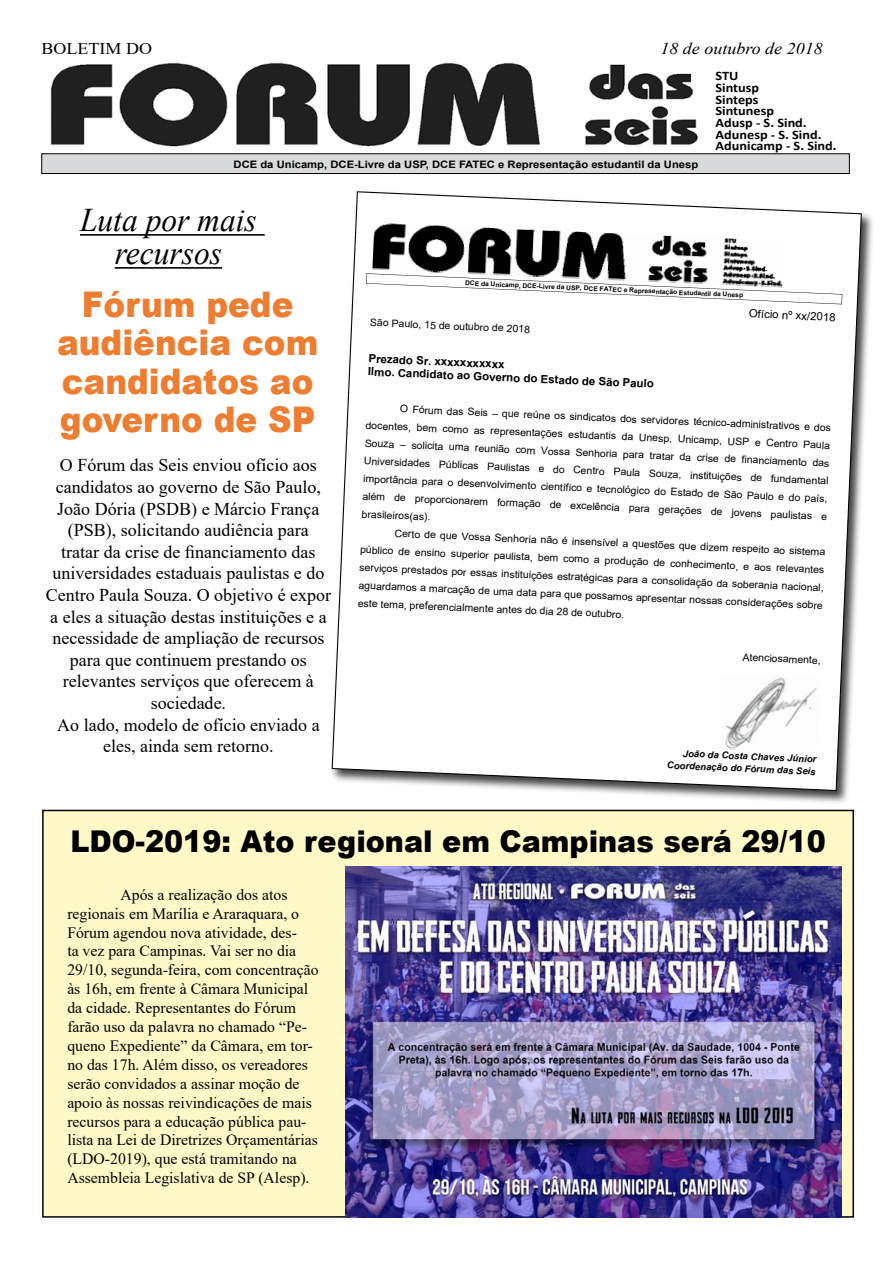
<style>
.page{position:relative;width:893px;height:1263px;background:#fff}
.page>*{position:absolute;margin:0;border:0;box-sizing:border-box;transform-origin:0 0}
.t1{font:900 35.4px/38.5px "Arial";color:#ed7d31;text-align:center;scale:.92 1}
.t2{font:italic 33px/33px "Times New Roman";color:#000;text-align:center;scale:.95 1}
.t3{font:900 30px "Arial";color:#000;scale:.95 1}
.t4{font:18px/21.6px "Times New Roman";color:#000;text-align:center}
.t5{font:italic 16.5px "Times New Roman";color:#000;scale:1.1 1}
.t6{font:16.5px "Times New Roman";color:#000;scale:1.1 1}
.t7{font:15.75px/18.9px "Times New Roman";color:#000}
.t8{font:700 13.05px/11.7px "Calibri";color:#000;scale:1.1 1}
.t9{font:700 11.25px/12.3px "Arial";color:#000}
.t10{font:11.25px "Arial";color:#000}
.t11{font:10.35px/17.4px "Arial";color:#000}
.t12{font:700 10.2px "Arial";color:#000;scale:1.1 1}
.t13{font:italic 700 9.3px/12.5px "Arial";color:#000;text-align:right}
.t14{font:700 6.6px "Arial";color:#000}
</style>
<div class="page">
<div style="left:43px;top:810px;width:810px;height:407px;background:#fff9c7"></div>
<img style="left:42px;top:62px;width:664px;height:92px">
<div style="left:42px;top:154px;width:807px;height:20px;background:#d9dadb"></div>
<div style="left:42px;top:154px;width:807px;height:20px;border:1px solid #000"></div>
<hr style="left:80px;top:234px;width:185px;height:2px;background:#000">
<hr style="left:115px;top:267px;width:107px;height:2px;background:#000">
<div style="left:330px;top:189px;width:545px;height:615px;background:#000;opacity:.75"></div>
<svg style="left:331px;top:191px;width:531px;height:601px"></svg>
<img style="left:345px;top:867px;width:496px;height:350px">
<h3 class="t6" style="left:42px;top:37px;width:102px">BOLETIM DO</h3>
<h3 class="t5" style="left:660px;top:37px;width:149px">18 de outubro de 2018</h3>
<p class="t12" style="left:234px;top:157px;width:424px">DCE da Unicamp, DCE-Livre da USP, DCE FATEC e Representação estudantil da Unesp</p>
<h2 class="t2" style="left:80px;top:203px;width:188px">Luta por mais recursos</h2>
<p class="t8" style="left:716px;top:70px;width:112px">STU<br>Sintusp<br>Sinteps<br>Sintunesp<br>Adusp - S. Sind.<br>Adunesp - S. Sind.<br>Adunicamp - S. Sind.</p>
<h1 class="t1" style="left:57px;top:283px;width:286px">Fórum pede audiência com candidatos ao governo de SP</h1>
<p class="t4" style="left:46px;top:454px;width:287px">O Fórum das Seis enviou ofício aos candidatos ao governo de São Paulo, João Dória (PSDB) e Márcio França (PSB), solicitando audiência para<br>tratar da crise de financiamento das universidades estaduais paulistas e do Centro Paula Souza. O objetivo é expor a eles a situação destas instituições e a necessidade de ampliação de recursos para que continuem prestando os relevantes serviços que oferecem à sociedade.<br>Ao lado, modelo de ofício enviado a eles, ainda sem retorno.</p>
<p class="t14" style="left:466px;top:277px;width:280px;rotate:3deg">DCE da Unicamp, DCE-Livre da USP, DCE FATEC e Representação Estudantil da Unesp</p>
<p class="t10" style="left:749px;top:305px;width:88px;rotate:3deg">Ofício nº xx/2018</p>
<p class="t11" style="left:370px;top:314px;width:162px;rotate:2deg">São Paulo, 15 de outubro de 2018</p>
<p class="t9" style="left:369px;top:352px;width:288px;rotate:3deg">Prezado Sr. xxxxxxxxxxx<br>Ilmo. Candidato ao Governo do Estado de São Paulo</p>
<p class="t11" style="left:366px;top:401px;width:436px;line-height:16.5px;text-indent:34px;rotate:2deg">O Fórum das Seis – que reúne os sindicatos dos servidores técnico-administrativos docentes, bem como as representações</p>
<p class="t11" style="left:366px;top:402px;width:467px;text-align:right;rotate:2deg">e dos<br>estudantis da Unesp, Unicamp, USP e Centro Paula<br>Souza – solicita uma reunião com Vossa Senhoria para tratar da crise de financiamento das Universidades Públicas Paulistas e do Centro Paula Souza, instituições de fundamental importância para o desenvolvimento científico e tecnológico do Estado de São Paulo e do país, além de proporcionarem formação de excelência para gerações de jovens paulistas e</p>
<p class="t11" style="left:396px;top:505px;width:433px;line-height:19.6px;text-indent:-34px;rotate:2deg">brasileiros(as).<br>Certo de que Vossa Senhoria não é insensível a questões que dizem respeito ao sistema</p>
<p class="t11" style="left:360px;top:542px;width:466px;line-height:18px;rotate:2deg">público de ensino superior paulista, bem como a produção de conhecimento, e aos relevantes serviços prestados por essas instituições estratégicas para a consolidação da soberania nacional aguardamos a marcação de uma data para que possamos apresentar nossas considerações sobre</p>
<p class="t11" style="left:358px;top:595px;width:268px;rotate:2deg">este tema, preferencialmente antes do dia 28 de outubro.</p>
<p class="t11" style="left:743px;top:648px;width:80px;rotate:2deg">Atenciosamente,</p>
<p class="t13" style="left:668px;top:746px;width:150px;rotate:3deg">João da Costa Chaves Júnior<br>Coordenação do Fórum das Seis</p>
<h3 class="t3" style="left:70px;top:819px;width:797px">LDO-2019: Ato regional em Campinas será 29/10</h3>
<p class="t7" style="left:67px;top:884px;width:253px;text-indent:53px">Após a realização dos atos regionais em Marília e Araraquara, o Fórum agendou nova atividade, des-<br>ta vez para Campinas. Vai ser no dia 29/10, segunda-feira, com concentração às 16h, em frente à Câmara Municipal da cidade. Representantes do Fórum farão uso da palavra no chamado “Pe&shy;queno Expediente” da Câmara, em tor&shy;no das 17h. Além disso, os vereadores serão convidados a assinar moção de apoio às nossas reivindicações de mais recursos para a educação pública pau&shy;lista na Lei de Diretrizes Orçamentárias (LDO-2019), que está tramitando na Assembleia Legislativa de SP (Alesp).</p>
</div>
